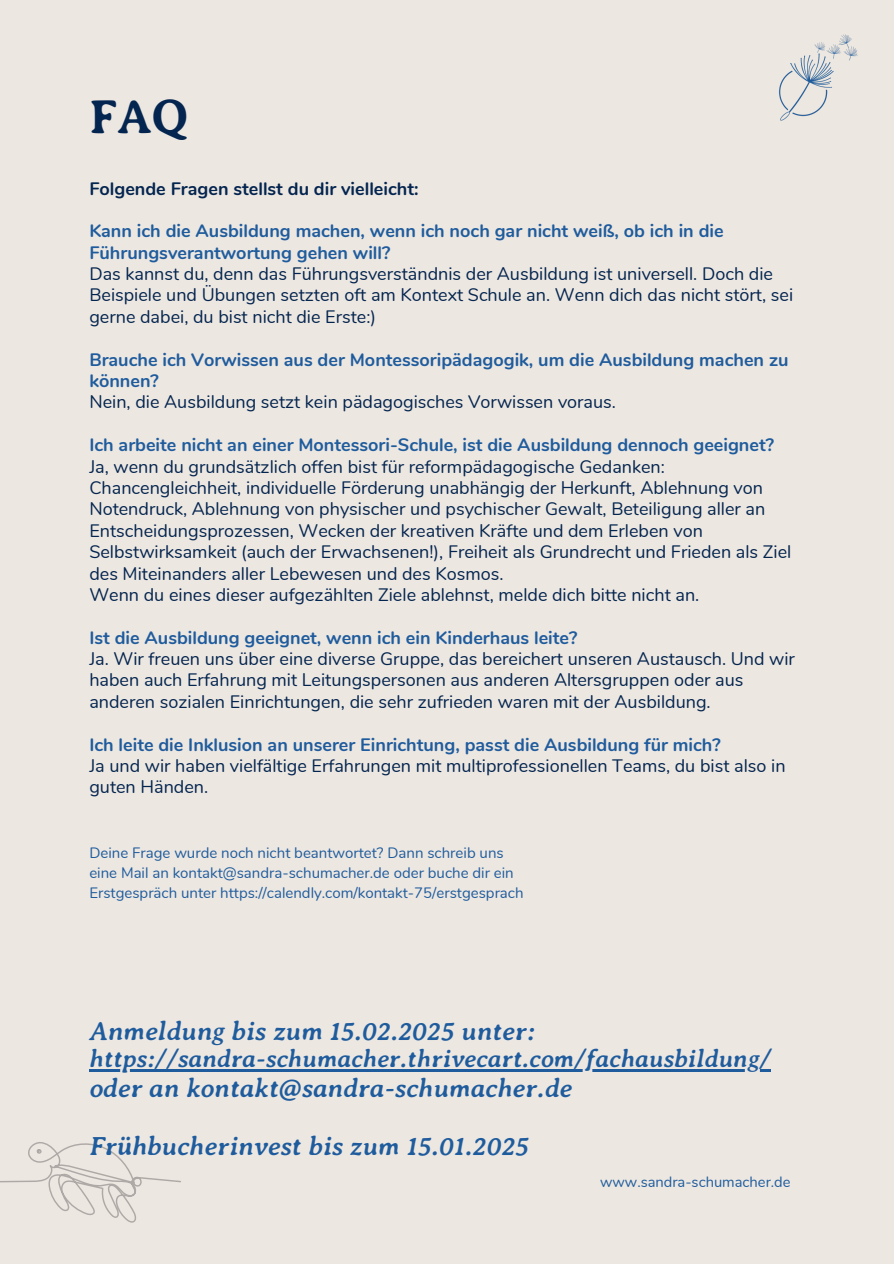
<style>
.page{position:relative;width:894px;height:1264px;background:#fff}
.page>*{position:absolute;margin:0;border:0;box-sizing:border-box;transform-origin:0 0}
.t1{font:700 48px "Averia Serif Libre";color:#04254f}
.t2{font:italic 700 27px/58.5px "Averia Serif Libre";color:#1f5c9d}
.t3{font:italic 700 25.5px "Averia Serif Libre";color:#1f5c9d}
.t4{font:18px/21.3px "Nunito";color:#04254f}
.t5{font:700 18px/21.3px "Nunito";color:#1f5c9d}
.t6{font:700 18px "Nunito";color:#04254f}
.t7{font:15px/20.2px "Nunito";color:#1f5c9d}
.t8{font:14.7px "Nunito";color:#1f5c9d}
</style>
<div class="page">
<div style="left:0;top:0;width:893px;height:1263px;background:#ede7e1"></div>
<img style="left:779px;top:34px;width:79px;height:87px">
<svg style="left:0;top:1142px;width:181px;height:81px"></svg>
<hr style="left:89px;top:1069px;width:681px;height:2px;background:#1f5c9d">
<h1 class="t1" style="left:89px;top:90px;width:101px">FAQ</h1>
<p class="t6" style="left:89px;top:175px;width:330px">Folgende Fragen stellst du dir vielleicht:</p>
<p class="t5" style="left:89px;top:219px;width:635px">Kann ich die Ausbildung machen, wenn ich noch gar nicht weiß, ob ich in die<br>Führungsverantwortung gehen will?</p>
<p class="t4" style="left:89px;top:262px;width:705px">Das kannst du, denn das Führungsverständnis der Ausbildung ist universell. Doch die<br>Beispiele und Übungen setzten oft am Kontext Schule an. Wenn dich das nicht stört, sei gerne dabei, du bist nicht die Erste:)</p>
<p class="t5" style="left:89px;top:348px;width:700px">Brauche ich Vorwissen aus der Montessoripädagogik, um die Ausbildung machen zu können?</p>
<p class="t4" style="left:89px;top:390px;width:528px">Nein, die Ausbildung setzt kein pädagogisches Vorwissen voraus.</p>
<p class="t5" style="left:89px;top:433px;width:686px">Ich arbeite nicht an einer Montessori-Schule, ist die Ausbildung dennoch geeignet?</p>
<p class="t4" style="left:89px;top:454px;width:703px">Ja, wenn du grundsätzlich offen bist für reformpädagogische Gedanken:<br>Chancengleichheit, individuelle Förderung unabhängig der Herkunft, Ablehnung von Notendruck, Ablehnung von physischer und psychischer Gewalt, Beteiligung aller an Entscheidungsprozessen, Wecken der kreativen Kräfte und dem Erleben von Selbstwirksamkeit (auch der Erwachsenen!), Freiheit als Grundrecht und Frieden als Ziel des Miteinanders aller Lebewesen und des Kosmos.<br>Wenn du eines dieser aufgezählten Ziele ablehnst, melde dich bitte nicht an.</p>
<p class="t5" style="left:89px;top:625px;width:489px">Ist die Ausbildung geeignet, wenn ich ein Kinderhaus leite?</p>
<p class="t4" style="left:89px;top:647px;width:707px">Ja. Wir freuen uns über eine diverse Gruppe, das bereichert unseren Austausch. Und wir haben auch Erfahrung mit Leitungspersonen aus anderen Altersgruppen oder aus anderen sozialen Einrichtungen, die sehr zufrieden waren mit der Ausbildung.</p>
<p class="t5" style="left:89px;top:732px;width:632px">Ich leite die Inklusion an unserer Einrichtung, passt die Ausbildung für mich?</p>
<p class="t4" style="left:89px;top:754px;width:697px">Ja und wir haben vielfältige Erfahrungen mit multiprofessionellen Teams, du bist also in guten Händen.</p>
<p class="t7" style="left:89px;top:841px;width:435px">Deine Frage wurde noch nicht beantwortet? Dann schreib uns eine Mail an kontakt@sandra-schumacher.de oder buche dir ein<br>Erstgespräch unter https://calendly.com/kontakt-75/erstgesprach</p>
<h2 class="t2" style="left:89px;top:1001px;width:447px">Anmeldung bis zum 15.02.2025 unter:</h2>
<h3 class="t3" style="left:89px;top:1044px;width:682px">https://sandra-schumacher.thrivecart.com/fachausbildung/</h3>
<h2 class="t2" style="left:89px;top:1058px;width:484px">oder an kontakt@sandra-schumacher.de<br>Frühbucherinvest bis zum 15.01.2025</h2>
<p class="t8" style="left:600px;top:1171px;width:192px">www.sandra-schumacher.de</p>
</div>
